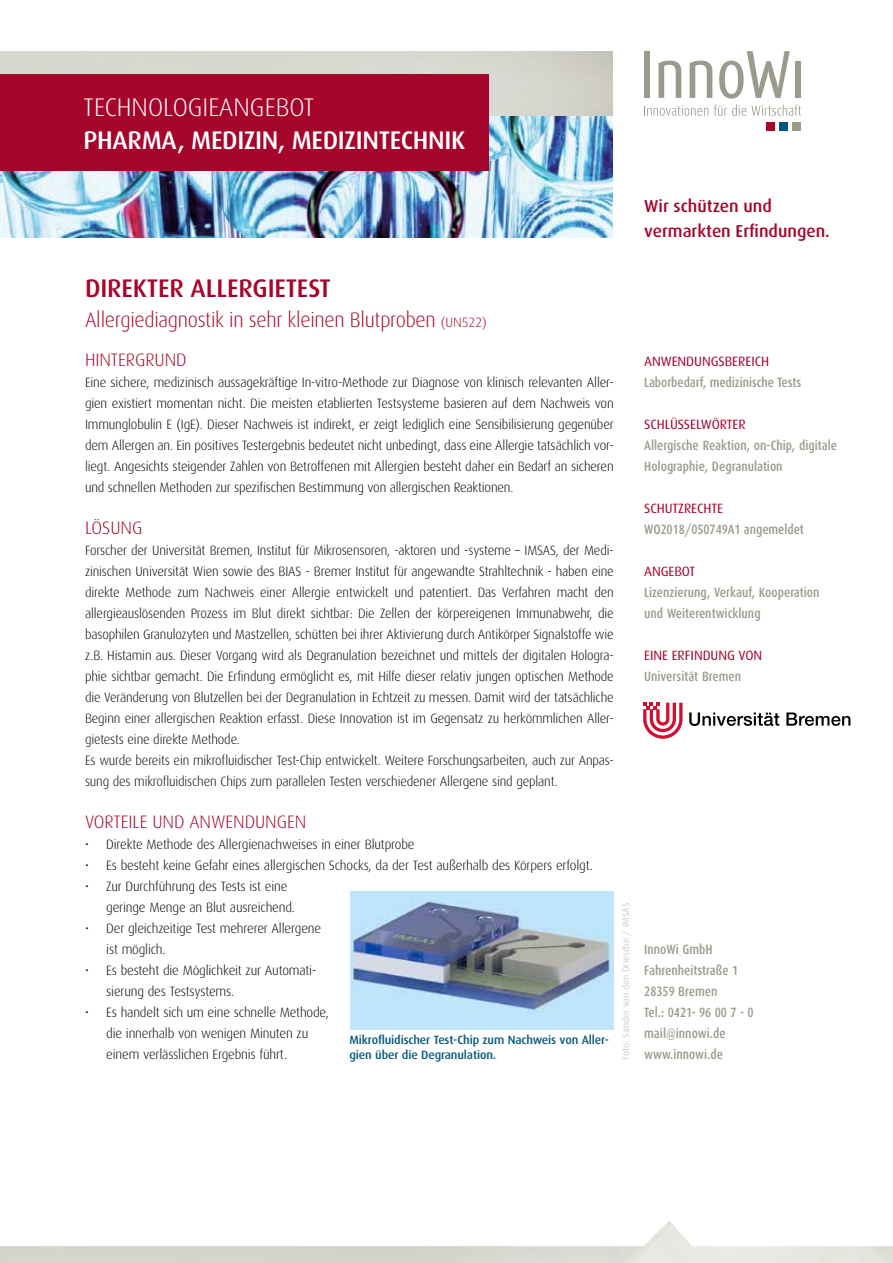
<style>
.page{position:relative;width:893px;height:1263px;background:#fff}
.page>*{position:absolute;margin:0;border:0;box-sizing:border-box;transform-origin:0 0}
.t1{font:500 25.5px "Dax";letter-spacing:-.01em;color:#fff}
.t2{font:500 25.5px "Dax";letter-spacing:-.005em;color:#a6052b}
.t3{font:300 25.5px "Dax";color:#fff}
.t4{font:300 21px "Dax";letter-spacing:-.015em;color:#a6052b;scale:.96 1}
.t5{font:300 18px "Dax";letter-spacing:-.005em;color:#a6052b}
.t6{font:500 17.25px/25.5px "Dax";color:#a6052b}
.t7{font:300 13.5px/21px "Dax";letter-spacing:-.015em;color:#000;scale:.96 1}
.t8{font:300 13.5px/21px "Dax";letter-spacing:-.015em;color:#000}
.t9{font:500 13.5px/21px "Dax Condensed";color:#9b9a8c}
.t10{font:13.5px "Dax";letter-spacing:-.005em;color:#a6052b}
.t11{font:500 12px/15px "Dax";letter-spacing:-.01em;color:#00577b}
.t12{font:9.75px "Dax";letter-spacing:-.01em;color:#cfcec5}
.s1{font-size:13.5px}
</style>
<div class="page">
<img style="left:0;top:116px;width:612px;height:122px">
<div style="left:0;top:74px;width:489px;height:96px;background:#a6052b"></div>
<div style="left:766px;top:122px;width:9px;height:9px;background:#a6052b"></div>
<div style="left:780px;top:122px;width:8px;height:9px;background:#00577b"></div>
<div style="left:793px;top:122px;width:8px;height:9px;background:#9b9a8c"></div>
<svg style="left:644px;top:51px;width:157px;height:65px"></svg>
<svg style="left:689px;top:712px;width:90px;height:14px"></svg>
<svg style="left:786px;top:712px;width:64px;height:14px"></svg>
<svg style="left:643px;top:703px;width:39px;height:36px"></svg>
<img style="left:350px;top:891px;width:264px;height:138px">
<h1 class="t3" style="left:84px;top:94px;width:232px">TECHNOLOGIEANGEBOT</h1>
<h1 class="t1" style="left:84px;top:126px;width:383px">PHARMA, MEDIZIN, MEDIZINTECHNIK</h1>
<p class="t6" style="left:644px;top:193px;width:187px">Wir schützen und vermarkten Erfindungen.</p>
<h1 class="t2" style="left:85px;top:273px;width:247px">DIREKTER ALLERGIETEST</h1>
<h2 class="t4" style="left:85px;top:308px;width:420px">Allergiediagnostik in sehr kleinen Blutproben <span class="s1">(UN522)</span></h2>
<h3 class="t5" style="left:85px;top:350px;width:103px">HINTERGRUND</h3>
<p class="t8" style="left:85px;top:372px;width:530px;text-align:justify">Eine sichere, medizinisch aussagekräftige In-vitro-Methode zur Diagnose von klinisch relevanten Aller&shy;gien existiert momentan nicht. Die meisten etablierten Testsysteme basieren auf dem Nachweis von Immunglobulin E (IgE). Dieser Nachweis ist indirekt, er zeigt lediglich eine Sensibilisierung gegenüber dem Allergen an. Ein positives Testergebnis bedeutet nicht unbedingt, dass eine Allergie tatsächlich vor&shy;liegt. Angesichts steigender Zahlen von Betroffenen mit Allergien besteht daher ein Bedarf an sicheren und schnellen Methoden zur spezifischen Bestimmung von allergischen Reaktionen.</p>
<h3 class="t5" style="left:85px;top:518px;width:59px">LÖSUNG</h3>
<p class="t7" style="left:85px;top:540px;width:552px">Forscher der Universität Bremen, Institut für Mikrosensoren, -aktoren und -systeme – IMSAS, der Medi&shy;zinischen Universität Wien sowie des BIAS - Bremer Institut für angewandte Strahltechnik - haben eine direkte Methode zum Nachweis einer Allergie entwickelt und patentiert. Das Verfahren macht den allergieauslösenden Prozess im Blut direkt sichtbar: Die Zellen der körpereigenen Immunabwehr, die basophilen Granulozyten und Mastzellen, schütten bei ihrer Aktivierung durch Antikörper Signalstoffe wie z.B. Histamin aus. Dieser Vorgang wird als Degranulation bezeichnet und mittels der digitalen Hologra&shy;phie sichtbar gemacht. Die Erfindung ermöglicht es, mit Hilfe dieser relativ jungen optischen Methode die Veränderung von Blutzellen bei der Degranulation in Echtzeit zu messen. Damit wird der tatsächliche Beginn einer allergischen Reaktion erfasst. Diese Innovation ist im Gegensatz zu herkömmlichen Aller&shy;gietests eine direkte Methode.<br>Es wurde bereits ein mikrofluidischer Test-Chip entwickelt. Weitere Forschungsarbeiten, auch zur Anpas&shy;sung des mikrofluidischen Chips zum parallelen Testen verschiedener Allergene sind geplant.</p>
<h3 class="t5" style="left:85px;top:812px;width:223px">VORTEILE UND ANWENDUNGEN</h3>
<p class="t8" style="left:85px;top:834px;width:331px">• Direkte Methode des Allergienachweises in einer Blutprobe</p>
<p class="t8" style="left:85px;top:855px;width:509px">• Es besteht keine Gefahr eines allergischen Schocks, da der Test außerhalb des Körpers erfolgt.</p>
<p class="t8" style="left:106px;top:876px;width:190px;text-indent:-21px">• Zur Durchführung des Tests ist eine geringe Menge an Blut ausreichend.</p>
<p class="t8" style="left:106px;top:918px;width:216px;text-indent:-21px">• Der gleichzeitige Test mehrerer Allergene ist möglich.</p>
<p class="t8" style="left:106px;top:960px;width:212px;text-indent:-21px">• Es besteht die Möglichkeit zur Automati&shy;sierung des Testsystems.</p>
<p class="t8" style="left:106px;top:1002px;width:224px;text-indent:-21px">• Es handelt sich um eine schnelle Methode, die innerhalb von wenigen Minuten zu einem verlässlichen Ergebnis führt.</p>
<p class="t12" style="left:620px;top:1060px;width:159px;rotate:-90deg">Foto: Sander van den Driesche / IMSAS</p>
<p class="t11" style="left:350px;top:1032px;width:261px">Mikrofluidischer Test-Chip zum Nachweis von Aller&shy;gien über die Degranulation.</p>
<p class="t10" style="left:644px;top:354px;width:126px">ANWENDUNGSBEREICH</p>
<p class="t9" style="left:644px;top:372px;width:159px">Laborbedarf, medizinische Tests</p>
<p class="t10" style="left:644px;top:417px;width:103px">SCHLÜSSELWÖRTER</p>
<p class="t9" style="left:644px;top:435px;width:194px">Allergische Reaktion, on-Chip, digitale<br>Holographie, Degranulation</p>
<p class="t10" style="left:644px;top:501px;width:80px">SCHUTZRECHTE</p>
<p class="t9" style="left:644px;top:519px;width:161px">WO2018/050749A1 angemeldet</p>
<p class="t10" style="left:644px;top:564px;width:53px">ANGEBOT</p>
<p class="t9" style="left:644px;top:582px;width:177px">Lizenzierung, Verkauf, Kooperation und Weiterentwicklung</p>
<p class="t10" style="left:644px;top:648px;width:120px">EINE ERFINDUNG VON</p>
<p class="t9" style="left:644px;top:666px;width:98px">Universität Bremen</p>
<p class="t9" style="left:644px;top:939px;width:111px">InnoWi GmbH<br>Fahrenheitstraße 1<br>28359 Bremen<br>Tel.: 0421- 96 00 7 - 0 mail@innowi.de www.innowi.de</p>
</div>
